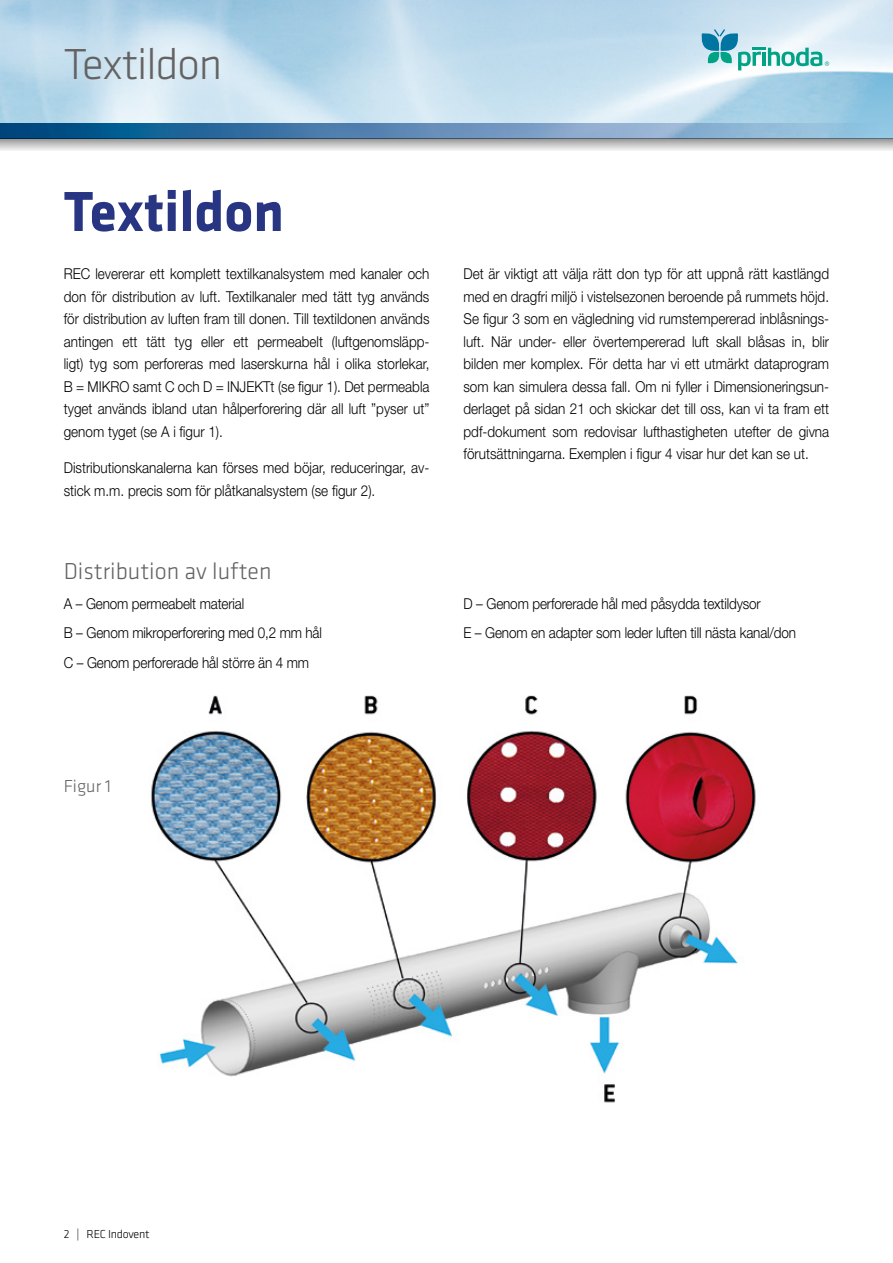
<style>
.page{position:relative;width:893px;height:1263px;background:#fff}
.page>*{position:absolute;margin:0;border:0;box-sizing:border-box;transform-origin:0 0}
.t1{font:700 58.5px "Klavika";color:#283583;scale:.95 1}
.t2{font:300 45px "Klavika";letter-spacing:-.025em;color:#646363}
.t3{font:300 24px "Klavika";color:#646363}
.t4{font:300 18px "Klavika";color:#646363}
.t5{font:300 15px/22.5px "Helvetica Neue LT Std";color:#000;scale:.9 1}
.t6{font:300 12px "Klavika";letter-spacing:-.02em;color:#000}
</style>
<div class="page">
<svg style="left:0;top:123px;width:893px;height:15px;background:#5a8db7"></svg>
<svg style="left:0;top:138px;width:893px;height:13px;background:#bdbfc1"></svg>
<svg style="left:702px;top:29px;width:127px;height:41px"></svg>
<img style="left:151px;top:695px;width:605px;height:408px">
<div style="left:112px;top:1078px;width:105px;height:58px;background:#fff"></div>
<h2 class="t2" style="left:64px;top:39px;width:160px">Textildon</h2>
<h1 class="t1" style="left:64px;top:180px;width:233px">Textildon</h1>
<p class="t5" style="left:64px;top:263px;width:408px;text-align:justify">REC levererar ett komplett textilkanalsystem med kanaler och don för distribution av luft. Textilkanaler med tätt tyg används för distribution av luften fram till donen. Till textildonen används antingen ett tätt tyg eller ett permeabelt (luftgenomsläpp&shy;ligt) tyg som perforeras med laserskurna hål i olika storlekar, B = MIKRO samt C och D = INJEKTt (se figur 1). Det permeabla tyget används ibland utan hålperforering där all luft ”pyser ut” genom tyget (se A i figur 1).</p>
<p class="t5" style="left:64px;top:456px;width:408px">Distributionskanalerna kan förses med böjar, reduceringar, av&shy;stick m.m. precis som för plåtkanalsystem (se figur 2).</p>
<p class="t5" style="left:463px;top:263px;width:408px;text-align:justify">Det är viktigt att välja rätt don typ för att uppnå rätt kastlängd med en dragfri miljö i vistelsezonen beroende på rummets höjd.<br>Se figur 3 som en vägledning vid rumstempererad inblåsnings&shy;luft. När under- eller övertempererad luft skall blåsas in, blir bilden mer komplex. För detta har vi ett utmärkt dataprogram som kan simulera dessa fall. Om ni fyller i Dimensioneringsun&shy;derlaget på sidan 21 och skickar det till oss, kan vi ta fram ett pdf-dokument som redovisar lufthastigheten utefter de givna förutsättningarna. Exemplen i figur 4 visar hur det kan se ut.</p>
<h3 class="t3" style="left:64px;top:558px;width:209px">Distribution av luften</h3>
<p class="t5" style="left:64px;top:588px;width:288px;line-height:29.5px">A – Genom permeabelt material<br>B – Genom mikroperforering med 0,2 mm hål<br>C – Genom perforerade hål större än 4 mm</p>
<p class="t5" style="left:463px;top:588px;width:371px;line-height:29.5px">D – Genom perforerade hål med påsydda textildysor<br>E – Genom en adapter som leder luften till nästa kanal/don</p>
<p class="t4" style="left:64px;top:776px;width:49px">Figur 1</p>
<p class="t6" style="left:64px;top:1228px;width:87px">2 | REC Indovent</p>
</div>
